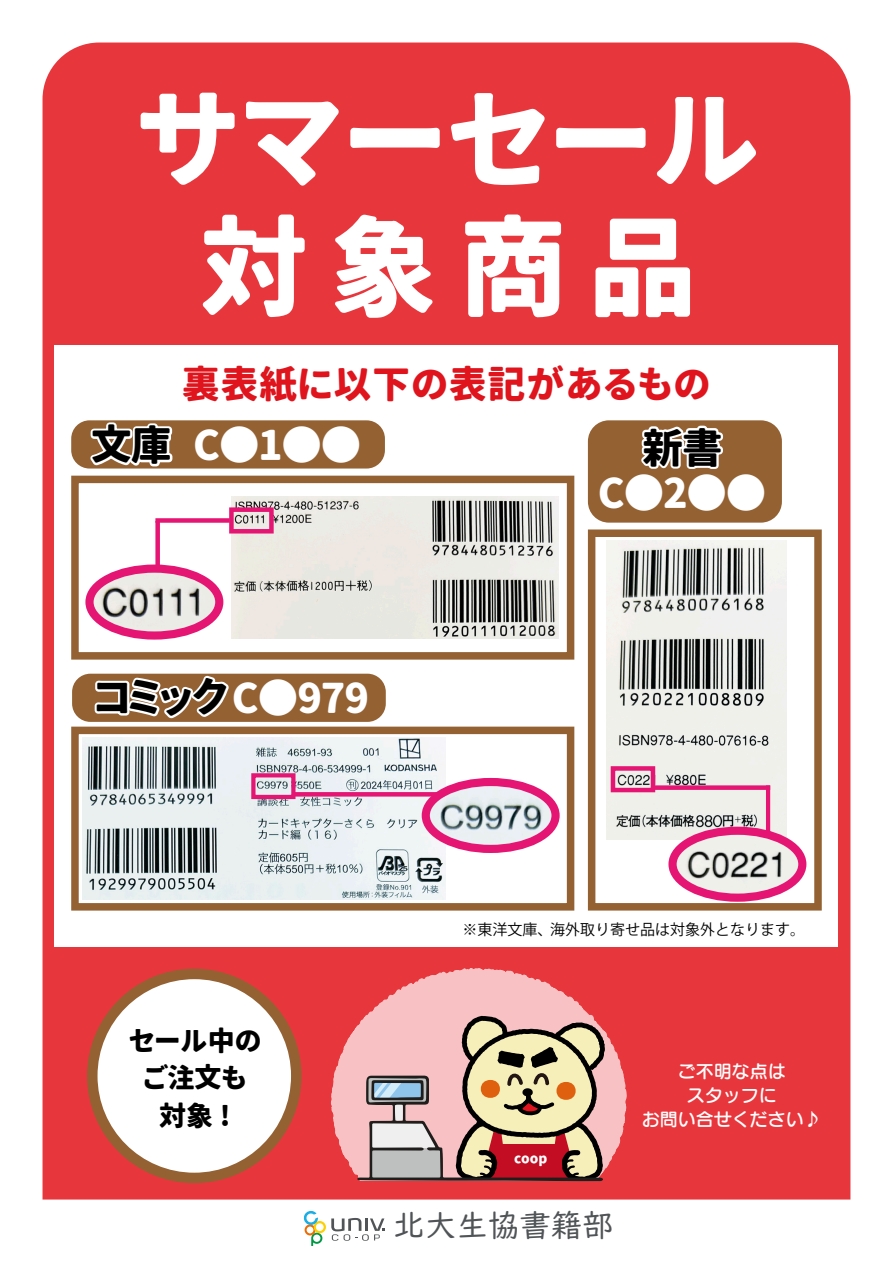
<style>
.page{position:relative;width:893px;height:1263px;background:#fff}
.page>*{position:absolute;margin:0;border:0;box-sizing:border-box;transform-origin:0 0}
.t1{font:108px/127.5px "Gen Jyuu Gothic L P Heavy";color:#fff;text-align:center}
.t2{font:40.5px "Gen Jyuu Gothic L P Heavy";letter-spacing:-.03em;color:#fff}
.t3{font:40.5px "Gen Jyuu Gothic L P Heavy";color:#000}
.t4{font:37.5px "Gen Jyuu Gothic L P Heavy";letter-spacing:.03em;color:#df141d}
.t5{font:31.5px "UD Digi Kyokasho NP R";color:#505456}
.t6{font:27px/37.5px "Gen Jyuu Gothic L P Heavy";color:#000;text-align:center}
.t7{font:18px/24px "Seurat Pro N DB";color:#fff;text-align:center}
.t8{font:15px "Koz Go Pr 6 N";color:#000}
.t9{font:13.5px "Gen Jyuu Gothic L P Heavy";color:#fff}
.s1{color:#000}
</style>
<div class="page">
<div style="left:43px;top:43px;width:807px;height:1156px;background:#e8373c"></div>
<div style="left:55px;top:345px;width:783px;height:602px;background:#fff"></div>
<div style="left:92px;top:974px;width:204px;height:204px;background:#fff;border-radius:50%"></div>
<div style="left:87px;top:969px;width:215px;height:214px;border:10px solid #946133;border-radius:50%"></div>
<svg style="left:304px;top:1211px;width:81px;height:35px"></svg>
<svg style="left:331px;top:968px;width:296px;height:212px;background:#f07d80"></svg>
<svg style="left:357px;top:1010px;width:255px;height:171px;background:#c6a194"></svg>
<div style="left:71px;top:420px;width:314px;height:48px;background:#946133;border-radius:18px"></div>
<svg style="left:87px;top:420px;width:89px;height:49px"></svg>
<div style="left:71px;top:476px;width:503px;height:184px;border:8px solid #946133"></div>
<img style="left:232px;top:497px;width:326px;height:142px">
<div style="left:155px;top:521px;width:5px;height:51px;background:#e51573"></div>
<div style="left:155px;top:518px;width:75px;height:5px;background:#e51573"></div>
<div style="left:229px;top:507px;width:45px;height:26px;border:4px solid #e51573"></div>
<div style="left:71px;top:727px;width:503px;height:183px;border:8px solid #946133"></div>
<div style="left:72px;top:674px;width:314px;height:48px;background:#946133;border-radius:18px"></div>
<svg style="left:91px;top:673px;width:140px;height:63px"></svg>
<img style="left:82px;top:737px;width:363px;height:162px">
<div style="left:251px;top:773px;width:44px;height:26px;border:4px solid #e51573"></div>
<img style="left:426px;top:782px;width:130px;height:67px">
<div style="left:422px;top:778px;width:138px;height:75px;border:8px solid #e51573;border-radius:50%"></div>
<svg style="left:293px;top:792px;width:151px;height:4px"></svg>
<div style="left:588px;top:420px;width:194px;height:103px;background:#946133;border-radius:21px"></div>
<svg style="left:637px;top:420px;width:90px;height:49px"></svg>
<img style="left:606px;top:541px;width:180px;height:299px">
<div style="left:588px;top:529px;width:234px;height:381px;border:8px solid #946133"></div>
<div style="left:611px;top:766px;width:44px;height:26px;border:4px solid #e51573"></div>
<img style="left:672px;top:831px;width:130px;height:67px">
<div style="left:668px;top:827px;width:138px;height:75px;border:8px solid #e51573;border-radius:50%"></div>
<hr style="left:766px;top:785px;width:4px;height:49px;background:#e51573">
<div style="left:653px;top:785px;width:117px;height:5px;background:#e51573"></div>
<img style="left:92px;top:571px;width:127px;height:64px">
<div style="left:85px;top:564px;width:138px;height:76px;border:8px solid #e51573;border-radius:50%"></div>
<h1 class="t1" style="left:135px;top:72px;width:628px">サマーセール対象商品</h1>
<h3 class="t4" style="left:182px;top:356px;width:530px">裏表紙に以下の表記があるもの</h3>
<h2 class="t2" style="left:91px;top:414px;width:272px"><span class="s1">文庫</span> C●1●●</h2>
<h2 class="t2" style="left:95px;top:667px;width:276px"><span class="s1">コミック</span>C●979</h2>
<h2 class="t3" style="left:642px;top:417px;width:82px">新書</h2>
<h2 class="t2" style="left:598px;top:463px;width:170px">C●2●●</h2>
<h3 class="t6" style="left:129px;top:1021px;width:134px">セール中のご注文も対象 !</h3>
<p class="t8" style="left:462px;top:921px;width:344px">※東洋文庫、海外取り寄せ品は対象外となります。</p>
<p class="t9" style="left:514px;top:1148px;width:35px">coop</p>
<h3 class="t5" style="left:393px;top:1208px;width:222px">北大生協書籍部</h3>
<p class="t7" style="left:642px;top:1059px;width:181px">ご不明な点は<br>スタッフに<br>お問い合せください♪</p>
</div>
